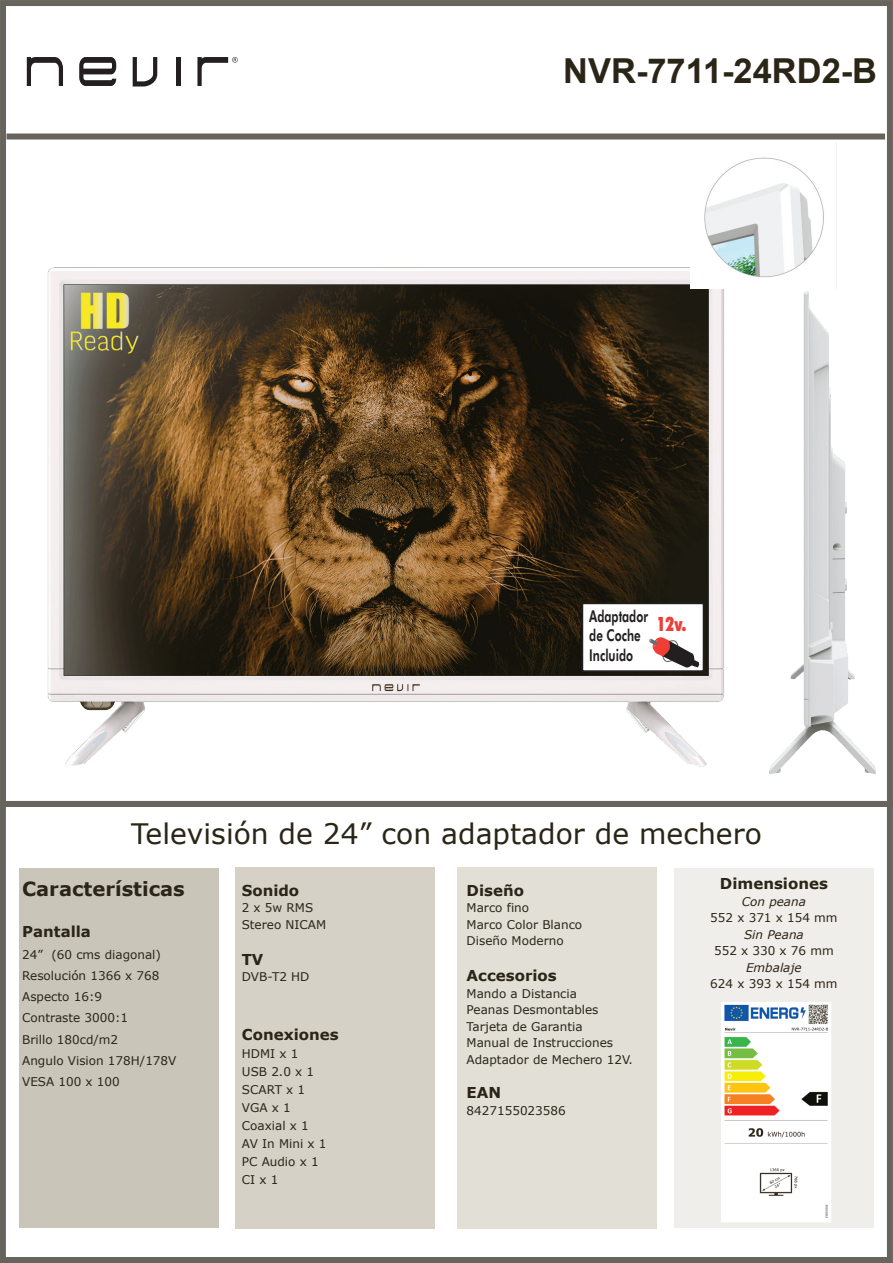
<style>
.page{position:relative;width:893px;height:1263px;background:#fff}
.page>*{position:absolute;margin:0;border:0;box-sizing:border-box;transform-origin:0 0}
.t1{font:700 34.5px "Arial";color:#2a2517}
.t2{font:28.2px "Verdana";color:#2a2517}
.t3{font:900 condensed 19.65px "Futura BT";color:#ee3e35;scale:.9 1}
.t4{font:700 19.5px "Verdana";color:#2a2517}
.t5{font:800 16.35px/19.5px "Futura BT";color:#231f20;scale:.71 1}
.t6{font:700 15px "Verdana";color:#2a2517}
.t7{font:12px/18px "Verdana";color:#2a2517}
.t8{font:italic 12px "Verdana";color:#2a2517}
</style>
<div class="page">
<svg style="left:27px;top:57px;width:36px;height:29px"></svg>
<svg style="left:79px;top:57px;width:37px;height:29px"></svg>
<svg style="left:133px;top:57px;width:24px;height:29px"></svg>
<hr style="left:176px;top:57px;width:4px;height:29px;background:#231f20">
<svg style="left:197px;top:57px;width:41px;height:29px"></svg>
<div style="left:6px;top:134px;width:879px;height:6px;background:#66645c"></div>
<div style="left:19px;top:867px;width:200px;height:360px;background:#c9c6b9"></div>
<div style="left:235px;top:867px;width:200px;height:362px;background:#d5d1c7"></div>
<div style="left:457px;top:867px;width:200px;height:362px;background:#e2dfd7"></div>
<div style="left:674px;top:867px;width:200px;height:360px;background:#f0eeeb"></div>
<div style="left:0;top:801px;width:893px;height:462px;border:6px solid #66645c"></div>
<img style="left:0;top:216px;width:792px;height:593px">
<img style="left:732px;top:267px;width:161px;height:531px">
<img style="left:690px;top:157px;width:146px;height:132px">
<img style="left:633px;top:230px;width:82px;height:149px">
<img style="left:722px;top:1002px;width:109px;height:220px">
<div style="left:582px;top:603px;width:121px;height:68px;background:#fff"></div>
<div style="left:582px;top:603px;width:122px;height:69px;border:2px solid #231f20"></div>
<svg style="left:649px;top:637px;width:51px;height:31px"></svg>
<h1 class="t1" style="left:563px;top:48px;width:315px">NVR-7711-24RD2-B</h1>
<h3 class="t5" style="left:589px;top:606px;width:84px">Adaptador de Coche<br>Incluido</h3>
<h3 class="t3" style="left:657px;top:612px;width:34px">12v.</h3>
<h2 class="t2" style="left:131px;top:815px;width:632px">Televisión de 24” con adaptador de mechero</h2>
<h3 class="t4" style="left:22px;top:876px;width:164px">Características</h3>
<p class="t6" style="left:22px;top:922px;width:70px">Pantalla</p>
<p class="t7" style="left:22px;top:944px;width:156px;line-height:21.3px">24” (60 cms diagonal)<br>Resolución 1366 x 768<br>Aspecto 16:9<br>Contraste 3000:1<br>Brillo 180cd/m2<br>Angulo Vision 178H/178V<br>VESA 100 x 100</p>
<p class="t6" style="left:242px;top:881px;width:59px">Sonido</p>
<p class="t7" style="left:242px;top:900px;width:86px;line-height:16.5px">2 x 5w RMS<br>Stereo NICAM</p>
<p class="t6" style="left:242px;top:950px;width:23px">TV</p>
<p class="t7" style="left:242px;top:968px;width:69px">DVB-T2 HD</p>
<p class="t6" style="left:242px;top:1025px;width:98px">Conexiones</p>
<p class="t7" style="left:242px;top:1045px;width:86px">HDMI x 1<br>USB 2.0 x 1<br>SCART x 1<br>VGA x 1<br>Coaxial x 1<br>AV In Mini x 1<br>PC Audio x 1<br>CI x 1</p>
<p class="t6" style="left:467px;top:881px;width:59px">Diseño</p>
<p class="t7" style="left:467px;top:900px;width:117px;line-height:16.5px">Marco fino<br>Marco Color Blanco<br>Diseño Moderno</p>
<p class="t6" style="left:467px;top:966px;width:92px">Accesorios</p>
<p class="t7" style="left:467px;top:985px;width:168px;line-height:16.5px">Mando a Distancia<br>Peanas Desmontables<br>Tarjeta de Garantia<br>Manual de Instrucciones<br>Adaptador de Mechero 12V.</p>
<p class="t6" style="left:467px;top:1083px;width:36px">EAN</p>
<p class="t7" style="left:467px;top:1102px;width:101px">8427155023586</p>
<p class="t6" style="left:720px;top:874px;width:109px">Dimensiones</p>
<p class="t8" style="left:742px;top:894px;width:66px">Con peana</p>
<p class="t7" style="left:710px;top:909px;width:129px">552 x 371 x 154 mm</p>
<p class="t8" style="left:744px;top:927px;width:61px">Sin Peana</p>
<p class="t7" style="left:714px;top:942px;width:121px">552 x 330 x 76 mm</p>
<p class="t8" style="left:746px;top:960px;width:57px">Embalaje</p>
<p class="t7" style="left:710px;top:975px;width:129px">624 x 393 x 154 mm</p>
</div>
